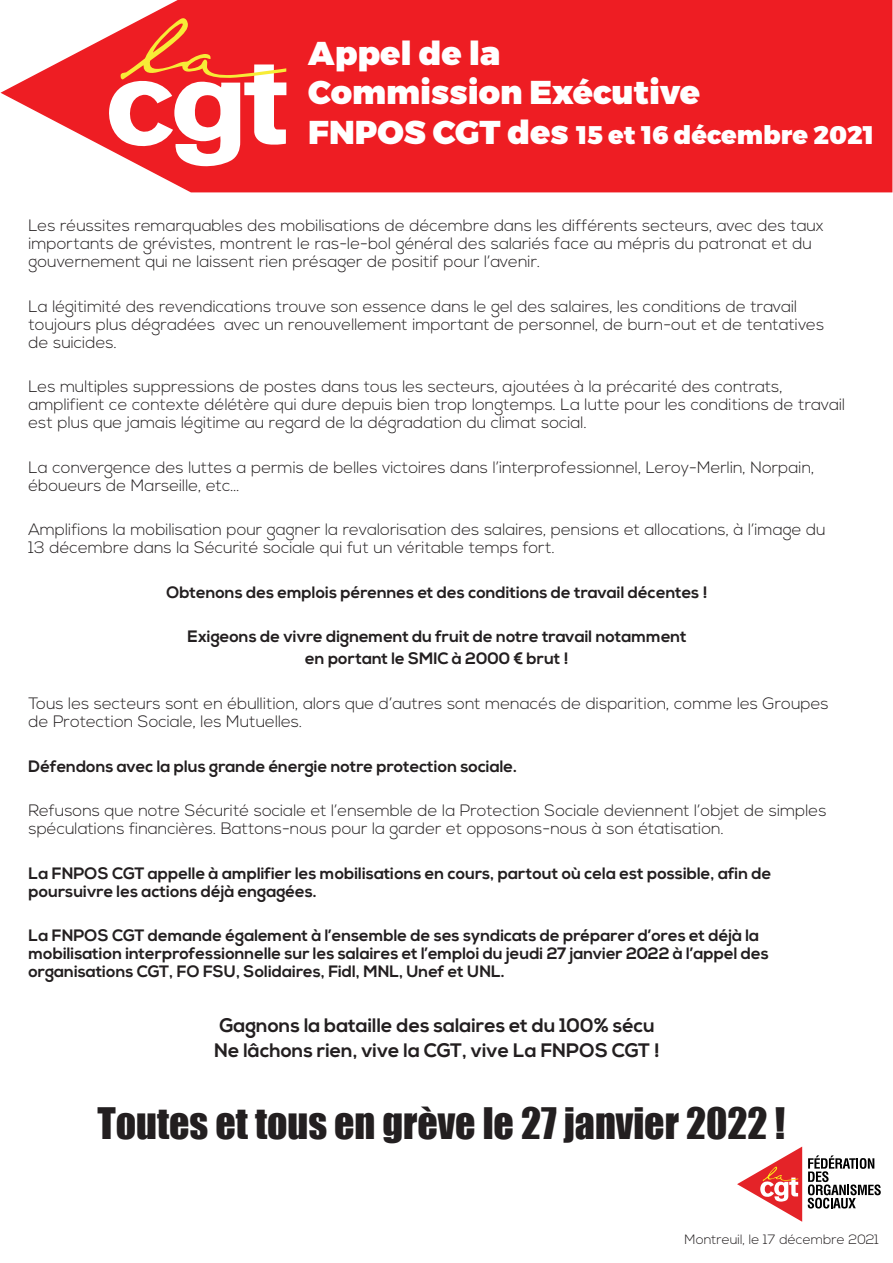
<style>
.page{position:relative;width:893px;height:1263px;background:#fff}
.page>*{position:absolute;margin:0;border:0;box-sizing:border-box;transform-origin:0 0}
.t1{font:39.9px "Impact";color:#231f20}
.t2{font:900 33px "Montserrat";color:#fff}
.t3{font:900 25.5px "Montserrat";color:#fff}
.t4{font:700 19.5px "Nexa";color:#231f20}
.t5{font:300 16.5px/18px "Nexa";color:#231f20}
.t6{font:700 16.5px/18px "Nexa";color:#231f20}
.t7{font:300 13.5px "Nexa";color:#231f20}
.s1{font-size:33px}
</style>
<div class="page">
<svg style="left:737px;top:1147px;width:65px;height:75px"></svg>
<svg style="left:808px;top:1155px;width:73px;height:53px"></svg>
<svg style="left:1px;top:0;width:891px;height:192px;fill:#ee1d23"></svg>
<svg style="left:108px;top:17px;width:178px;height:150px"></svg>
<p class="t2" style="left:308px;top:32px;width:193px">Appel de la</p>
<p class="t2" style="left:308px;top:72px;width:393px">Commission Exécutive</p>
<p class="t3" style="left:308px;top:119px;width:567px"><span class="s1">FNPOS CGT des</span> 15 et 16 décembre 2021</p>
<p class="t5" style="left:28px;top:217px;width:797px">Les réussites remarquables des mobilisations de décembre dans les différents secteurs, avec des taux importants de grévistes, montrent le ras-le-bol général des salariés face au mépris du patronat et du gouvernement qui ne laissent rien présager de positif pour l’avenir.</p>
<p class="t5" style="left:28px;top:298px;width:797px">La légitimité des revendications trouve son essence dans le gel des salaires, les conditions de travail toujours plus dégradées avec un renouvellement important de personnel, de burn-out et de tentatives de suicides.</p>
<p class="t5" style="left:28px;top:378px;width:818px">Les multiples suppressions de postes dans tous les secteurs, ajoutées à la précarité des contrats, amplifient ce contexte délétère qui dure depuis bien trop longtemps. La lutte pour les conditions de travail est plus que jamais légitime au regard de la dégradation du climat social.</p>
<p class="t5" style="left:28px;top:459px;width:787px">La convergence des luttes a permis de belles victoires dans l’interprofessionnel, Leroy-Merlin, Norpain, éboueurs de Marseille, etc...</p>
<p class="t5" style="left:28px;top:521px;width:799px">Amplifions la mobilisation pour gagner la revalorisation des salaires, pensions et allocations, à l’image du<br>13 décembre dans la Sécurité sociale qui fut un véritable temps fort.</p>
<p class="t6" style="left:166px;top:584px;width:543px">Obtenons des emplois pérennes et des conditions de travail décentes !</p>
<p class="t6" style="left:187px;top:628px;width:501px">Exigeons de vivre dignement du fruit de notre travail notamment</p>
<p class="t6" style="left:305px;top:650px;width:265px">en portant le SMIC à 2000 € brut !</p>
<p class="t5" style="left:28px;top:695px;width:802px">Tous les secteurs sont en ébullition, alors que d’autres sont menacés de disparition, comme les Groupes de Protection Sociale, les Mutuelles.</p>
<p class="t6" style="left:28px;top:757px;width:490px">Défendons avec la plus grande énergie notre protection sociale.</p>
<p class="t5" style="left:28px;top:802px;width:800px">Refusons que notre Sécurité sociale et l’ensemble de la Protection Sociale deviennent l’objet de simples spéculations financières. Battons-nous pour la garder et opposons-nous à son étatisation.</p>
<p class="t6" style="left:28px;top:864px;width:744px">La FNPOS CGT appelle à amplifier les mobilisations en cours, partout où cela est possible, afin de poursuivre les actions déjà engagées.</p>
<p class="t6" style="left:28px;top:927px;width:742px">La FNPOS CGT demande également à l’ensemble de ses syndicats de préparer d’ores et déjà la mobilisation interprofessionnelle sur les salaires et l’emploi du jeudi 27 janvier 2022 à l’appel des organisations CGT, FO FSU, Solidaires, Fidl, MNL, Unef et UNL.</p>
<p class="t4" style="left:219px;top:1014px;width:437px">Gagnons la bataille des salaires et du 100% sécu</p>
<p class="t4" style="left:214px;top:1039px;width:447px">Ne lâchons rien, vive la CGT, vive La FNPOS CGT !</p>
<p class="t1" style="left:97px;top:1093px;width:689px">Toutes et tous en grève le 27 janvier 2022 !</p>
<p class="t7" style="left:685px;top:1232px;width:196px">Montreuil, le 17 décembre 2021</p>
</div>
